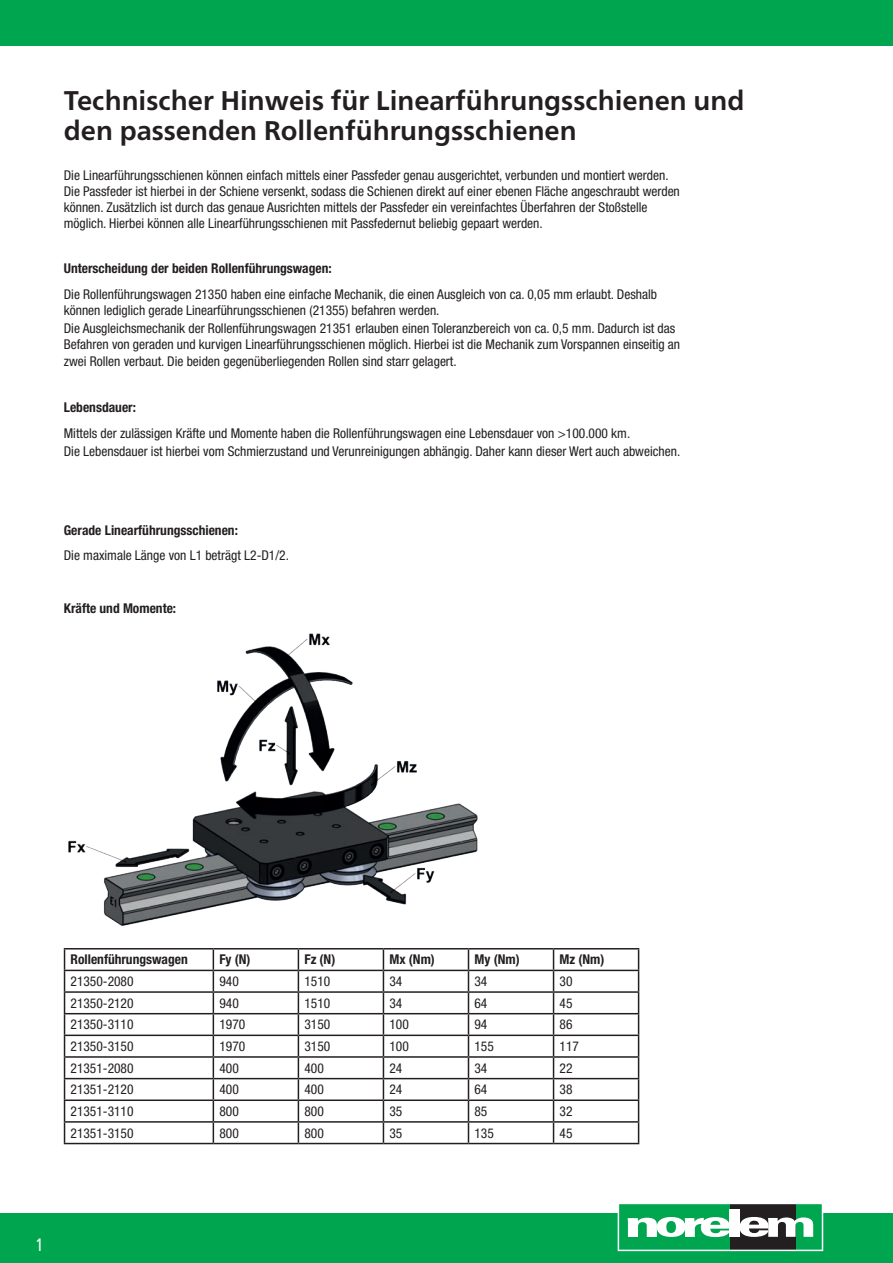
<style>
.page{position:relative;width:893px;height:1263px;background:#fff}
.page>*{position:absolute;margin:0;border:0;box-sizing:border-box;transform-origin:0 0}
.t1{font:700 27px/30px "Frutiger Neue LTW1 G";color:#231f20}
.t2{font:18px "Frutiger Neue LTW1 G";color:#fff;scale:.81 1}
.t3{font:condensed 13.5px/16.2px "Helvetica Neue LTW1 G";color:#231f20}
.t4{font:700 condensed 13.5px "Helvetica Neue LTW1 G";color:#231f20}
</style>
<div class="page">
<div style="left:0;top:0;width:893px;height:46px;background:#00a54f"></div>
<div style="left:0;top:1213px;width:893px;height:50px;background:#00a54f"></div>
<div style="left:618px;top:1203px;width:204px;height:47px;background:#00a54f"></div>
<div style="left:730px;top:1203px;width:65px;height:47px;background:#231f20"></div>
<svg style="left:628px;top:1217px;width:102px;height:20px"></svg>
<div style="left:730px;top:1209px;width:10px;height:28px;background:#fff"></div>
<svg style="left:740px;top:1217px;width:73px;height:20px"></svg>
<div style="left:618px;top:1203px;width:205px;height:48px;border:2px solid #fff"></div>
<img style="left:68px;top:633px;width:410px;height:293px">
<hr style="left:64px;top:948px;width:149px;height:1px;background:#231f20">
<hr style="left:213px;top:948px;width:85px;height:1px;background:#231f20">
<hr style="left:298px;top:948px;width:85px;height:1px;background:#231f20">
<hr style="left:383px;top:948px;width:85px;height:1px;background:#231f20">
<hr style="left:468px;top:948px;width:86px;height:1px;background:#231f20">
<hr style="left:554px;top:948px;width:85px;height:1px;background:#231f20">
<hr style="left:64px;top:970px;width:149px;height:1px;background:#231f20">
<hr style="left:213px;top:970px;width:85px;height:1px;background:#231f20">
<hr style="left:298px;top:970px;width:85px;height:1px;background:#231f20">
<hr style="left:383px;top:970px;width:85px;height:1px;background:#231f20">
<hr style="left:468px;top:970px;width:86px;height:1px;background:#231f20">
<hr style="left:554px;top:970px;width:85px;height:1px;background:#231f20">
<hr style="left:64px;top:991px;width:149px;height:2px;background:#231f20">
<hr style="left:213px;top:991px;width:85px;height:2px;background:#231f20">
<hr style="left:298px;top:991px;width:85px;height:2px;background:#231f20">
<hr style="left:383px;top:991px;width:85px;height:2px;background:#231f20">
<hr style="left:468px;top:991px;width:86px;height:2px;background:#231f20">
<hr style="left:554px;top:991px;width:85px;height:2px;background:#231f20">
<hr style="left:64px;top:1013px;width:149px;height:1px;background:#231f20">
<hr style="left:213px;top:1013px;width:85px;height:1px;background:#231f20">
<hr style="left:298px;top:1013px;width:85px;height:1px;background:#231f20">
<hr style="left:383px;top:1013px;width:85px;height:1px;background:#231f20">
<hr style="left:468px;top:1013px;width:86px;height:1px;background:#231f20">
<hr style="left:554px;top:1013px;width:85px;height:1px;background:#231f20">
<hr style="left:64px;top:1034px;width:149px;height:2px;background:#231f20">
<hr style="left:213px;top:1034px;width:85px;height:2px;background:#231f20">
<hr style="left:298px;top:1034px;width:85px;height:2px;background:#231f20">
<hr style="left:383px;top:1034px;width:85px;height:2px;background:#231f20">
<hr style="left:468px;top:1034px;width:86px;height:2px;background:#231f20">
<hr style="left:554px;top:1034px;width:85px;height:2px;background:#231f20">
<hr style="left:64px;top:1056px;width:149px;height:2px;background:#231f20">
<hr style="left:213px;top:1056px;width:85px;height:2px;background:#231f20">
<hr style="left:298px;top:1056px;width:85px;height:2px;background:#231f20">
<hr style="left:383px;top:1056px;width:85px;height:2px;background:#231f20">
<hr style="left:468px;top:1056px;width:86px;height:2px;background:#231f20">
<hr style="left:554px;top:1056px;width:85px;height:2px;background:#231f20">
<hr style="left:64px;top:1078px;width:149px;height:1px;background:#231f20">
<hr style="left:213px;top:1078px;width:85px;height:1px;background:#231f20">
<hr style="left:298px;top:1078px;width:85px;height:1px;background:#231f20">
<hr style="left:383px;top:1078px;width:85px;height:1px;background:#231f20">
<hr style="left:468px;top:1078px;width:86px;height:1px;background:#231f20">
<hr style="left:554px;top:1078px;width:85px;height:1px;background:#231f20">
<hr style="left:64px;top:1099px;width:149px;height:2px;background:#231f20">
<hr style="left:213px;top:1099px;width:85px;height:2px;background:#231f20">
<hr style="left:298px;top:1099px;width:85px;height:2px;background:#231f20">
<hr style="left:383px;top:1099px;width:85px;height:2px;background:#231f20">
<hr style="left:468px;top:1099px;width:86px;height:2px;background:#231f20">
<hr style="left:554px;top:1099px;width:85px;height:2px;background:#231f20">
<hr style="left:64px;top:1121px;width:149px;height:2px;background:#231f20">
<svg style="left:64px;top:949px;width:1px;height:194px"></svg>
<hr style="left:213px;top:1121px;width:85px;height:2px;background:#231f20">
<svg style="left:213px;top:949px;width:1px;height:194px"></svg>
<hr style="left:298px;top:1121px;width:85px;height:2px;background:#231f20">
<svg style="left:298px;top:949px;width:1px;height:194px"></svg>
<hr style="left:383px;top:1121px;width:85px;height:2px;background:#231f20">
<svg style="left:383px;top:949px;width:1px;height:194px"></svg>
<hr style="left:468px;top:1121px;width:86px;height:2px;background:#231f20">
<svg style="left:468px;top:949px;width:1px;height:194px"></svg>
<hr style="left:554px;top:1121px;width:85px;height:2px;background:#231f20">
<svg style="left:553px;top:949px;width:1px;height:194px"></svg>
<svg style="left:638px;top:949px;width:1px;height:194px"></svg>
<hr style="left:64px;top:1143px;width:149px;height:1px;background:#231f20">
<hr style="left:213px;top:1143px;width:85px;height:1px;background:#231f20">
<hr style="left:298px;top:1143px;width:85px;height:1px;background:#231f20">
<hr style="left:383px;top:1143px;width:85px;height:1px;background:#231f20">
<hr style="left:468px;top:1143px;width:86px;height:1px;background:#231f20">
<hr style="left:554px;top:1143px;width:85px;height:1px;background:#231f20">
<h1 class="t1" style="left:64px;top:85px;width:682px">Technischer Hinweis für Linearführungsschienen und den passenden Rollenführungsschienen</h1>
<p class="t3" style="left:64px;top:167px;width:618px">Die Linearführungsschienen können einfach mittels einer Passfeder genau ausgerichtet, verbunden und montiert werden.<br>Die Passfeder ist hierbei in der Schiene versenkt, sodass die Schienen direkt auf einer ebenen Fläche angeschraubt werden können. Zusätzlich ist durch das genaue Ausrichten mittels der Passfeder ein vereinfachtes Überfahren der Stoßstelle möglich. Hierbei können alle Linearführungsschienen mit Passfedernut beliebig gepaart werden.</p>
<p class="t4" style="left:64px;top:260px;width:269px">Unterscheidung der beiden Rollenführungswagen:</p>
<p class="t3" style="left:64px;top:286px;width:595px">Die Rollenführungswagen 21350 haben eine einfache Mechanik, die einen Ausgleich von ca. 0,05 mm erlaubt. Deshalb können lediglich gerade Linearführungsschienen (21355) befahren werden.</p>
<p class="t3" style="left:64px;top:320px;width:618px">Die Ausgleichsmechanik der Rollenführungswagen 21351 erlauben einen Toleranzbereich von ca. 0,5 mm. Dadurch ist das<br>Befahren von geraden und kurvigen Linearführungsschienen möglich. Hierbei ist die Mechanik zum Vorspannen einseitig an zwei Rollen verbaut. Die beiden gegenüberliegenden Rollen sind starr gelagert.</p>
<p class="t4" style="left:64px;top:399px;width:74px">Lebensdauer:</p>
<p class="t3" style="left:64px;top:424px;width:618px;line-height:18.3px">Mittels der zulässigen Kräfte und Momente haben die Rollenführungswagen eine Lebensdauer von &gt;100.000 km.<br>Die Lebensdauer ist hierbei vom Schmierzustand und Verunreinigungen abhängig. Daher kann dieser Wert auch abweichen.</p>
<p class="t4" style="left:64px;top:522px;width:176px">Gerade Linearführungsschienen:</p>
<p class="t3" style="left:64px;top:547px;width:227px">Die maximale Länge von L1 beträgt L2-D1/2.</p>
<p class="t4" style="left:64px;top:600px;width:114px">Kräfte und Momente:</p>
<p class="t4" style="left:71px;top:951px;width:119px">Rollenführungswagen</p>
<p class="t4" style="left:219px;top:951px;width:33px">Fy (N)</p>
<p class="t4" style="left:304px;top:951px;width:32px">Fz (N)</p>
<p class="t4" style="left:389px;top:951px;width:47px">Mx (Nm)</p>
<p class="t4" style="left:474px;top:951px;width:47px">My (Nm)</p>
<p class="t4" style="left:559px;top:951px;width:46px">Mz (Nm)</p>
<p class="t3" style="left:71px;top:973px;width:65px">21350-2080</p>
<p class="t3" style="left:219px;top:973px;width:21px">940</p>
<p class="t3" style="left:304px;top:973px;width:27px">1510</p>
<p class="t3" style="left:389px;top:973px;width:14px">34</p>
<p class="t3" style="left:474px;top:973px;width:14px">34</p>
<p class="t3" style="left:559px;top:973px;width:14px">30</p>
<p class="t3" style="left:71px;top:995px;width:65px">21350-2120</p>
<p class="t3" style="left:219px;top:995px;width:21px">940</p>
<p class="t3" style="left:304px;top:995px;width:27px">1510</p>
<p class="t3" style="left:389px;top:995px;width:14px">34</p>
<p class="t3" style="left:474px;top:995px;width:14px">64</p>
<p class="t3" style="left:559px;top:995px;width:14px">45</p>
<p class="t3" style="left:71px;top:1016px;width:65px">21350-3110</p>
<p class="t3" style="left:219px;top:1016px;width:27px">1970</p>
<p class="t3" style="left:304px;top:1016px;width:27px">3150</p>
<p class="t3" style="left:389px;top:1016px;width:21px">100</p>
<p class="t3" style="left:474px;top:1016px;width:14px">94</p>
<p class="t3" style="left:559px;top:1016px;width:14px">86</p>
<p class="t3" style="left:71px;top:1038px;width:65px">21350-3150</p>
<p class="t3" style="left:219px;top:1038px;width:27px">1970</p>
<p class="t3" style="left:304px;top:1038px;width:27px">3150</p>
<p class="t3" style="left:389px;top:1038px;width:21px">100</p>
<p class="t3" style="left:474px;top:1038px;width:21px">155</p>
<p class="t3" style="left:559px;top:1038px;width:21px">117</p>
<p class="t3" style="left:71px;top:1060px;width:65px">21351-2080</p>
<p class="t3" style="left:219px;top:1060px;width:21px">400</p>
<p class="t3" style="left:304px;top:1060px;width:21px">400</p>
<p class="t3" style="left:389px;top:1060px;width:14px">24</p>
<p class="t3" style="left:474px;top:1060px;width:14px">34</p>
<p class="t3" style="left:559px;top:1060px;width:14px">22</p>
<p class="t3" style="left:71px;top:1081px;width:65px">21351-2120</p>
<p class="t3" style="left:219px;top:1081px;width:21px">400</p>
<p class="t3" style="left:304px;top:1081px;width:21px">400</p>
<p class="t3" style="left:389px;top:1081px;width:14px">24</p>
<p class="t3" style="left:474px;top:1081px;width:14px">64</p>
<p class="t3" style="left:559px;top:1081px;width:14px">38</p>
<p class="t3" style="left:71px;top:1103px;width:65px">21351-3110</p>
<p class="t3" style="left:219px;top:1103px;width:21px">800</p>
<p class="t3" style="left:304px;top:1103px;width:21px">800</p>
<p class="t3" style="left:389px;top:1103px;width:14px">35</p>
<p class="t3" style="left:474px;top:1103px;width:14px">85</p>
<p class="t3" style="left:559px;top:1103px;width:14px">32</p>
<p class="t3" style="left:71px;top:1125px;width:65px">21351-3150</p>
<p class="t3" style="left:219px;top:1125px;width:21px">800</p>
<p class="t3" style="left:304px;top:1125px;width:21px">800</p>
<p class="t3" style="left:389px;top:1125px;width:14px">35</p>
<p class="t3" style="left:474px;top:1125px;width:21px">135</p>
<p class="t3" style="left:559px;top:1125px;width:14px">45</p>
<h2 class="t2" style="left:35px;top:1232px;width:12px">1</h2>
</div>
